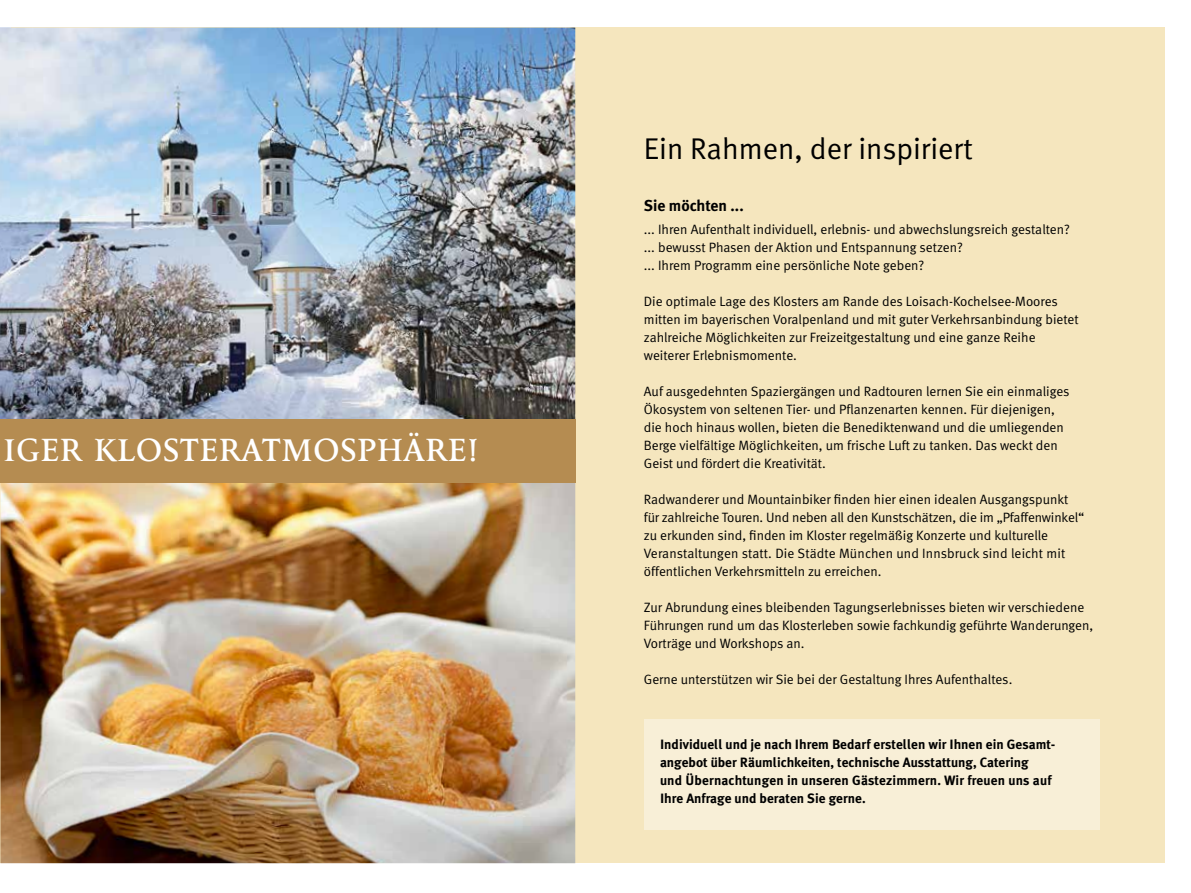
<style>
.page{position:relative;width:1191px;height:893px;background:#fff}
.page>*{position:absolute;margin:0;border:0;box-sizing:border-box;transform-origin:0 0}
.t1{font:500 33px "Tibere";letter-spacing:.015em;color:#fff}
.t2{font:30px "Meta Normal LF";color:#000}
.t3{font:700 15.75px "Meta";color:#000}
.t4{font:13.5px/18px "Meta Normal LF";color:#000}
.t5{font:700 13.5px/18px "Meta Plus";color:#000}
</style>
<div class="page">
<div style="left:0;top:28px;width:1164px;height:835px;background:#f5e6be"></div>
<img style="left:0;top:28px;width:575px;height:391px">
<img style="left:0;top:483px;width:575px;height:380px">
<div style="left:0;top:419px;width:575px;height:64px;background:#b58c51"></div>
<div style="left:644px;top:720px;width:455px;height:110px;background:#f8efd7"></div>
<h1 class="t1" style="left:3px;top:432px;width:477px">IGER KLOSTERATMOSPHÄRE!</h1>
<h2 class="t2" style="left:644px;top:131px;width:330px">Ein Rahmen, der inspiriert</h2>
<p class="t3" style="left:644px;top:196px;width:101px">Sie möchten ...</p>
<p class="t4" style="left:644px;top:220px;width:427px">... Ihren Aufenthalt individuell, erlebnis- und abwechslungsreich gestalten? ... bewusst Phasen der Aktion und Entspannung setzen?<br>... Ihrem Programm eine persönliche Note geben?</p>
<p class="t4" style="left:644px;top:292px;width:436px">Die optimale Lage des Klosters am Rande des Loisach-Kochelsee-Moores mitten im bayerischen Voralpenland und mit guter Verkehrsanbindung bietet zahlreiche Möglichkeiten zur Freizeitgestaltung und eine ganze Reihe weiterer Erlebnismomente.</p>
<p class="t4" style="left:644px;top:382px;width:427px">Auf ausgedehnten Spaziergängen und Radtouren lernen Sie ein einmaliges Ökosystem von seltenen Tier- und Pflanzenarten kennen. Für diejenigen, die hoch hinaus wollen, bieten die Benediktenwand und die umliegenden Berge vielfältige Möglichkeiten, um frische Luft zu tanken. Das weckt den Geist und fördert die Kreativität.</p>
<p class="t4" style="left:644px;top:490px;width:442px">Radwanderer und Mountainbiker finden hier einen idealen Ausgangspunkt für zahlreiche Touren. Und neben all den Kunstschätzen, die im „Pfaffenwinkel“ zu erkunden sind, finden im Kloster regelmäßig Konzerte und kulturelle Veranstaltungen statt. Die Städte München und Innsbruck sind leicht mit öffentlichen Verkehrsmitteln zu erreichen.</p>
<p class="t4" style="left:644px;top:598px;width:451px">Zur Abrundung eines bleibenden Tagungserlebnisses bieten wir verschiedene<br>Führungen rund um das Klosterleben sowie fachkundig geführte Wanderungen,<br>Vorträge und Workshops an.</p>
<p class="t4" style="left:644px;top:670px;width:370px">Gerne unterstützen wir Sie bei der Gestaltung Ihres Aufenthaltes.</p>
<p class="t5" style="left:660px;top:736px;width:397px">Individuell und je nach Ihrem Bedarf erstellen wir Ihnen ein Gesamt&shy;angebot über Räumlichkeiten, technische Ausstattung, Catering<br>und Übernachtungen in unseren Gästezimmern. Wir freuen uns auf Ihre Anfrage und beraten Sie gerne.</p>
</div>
